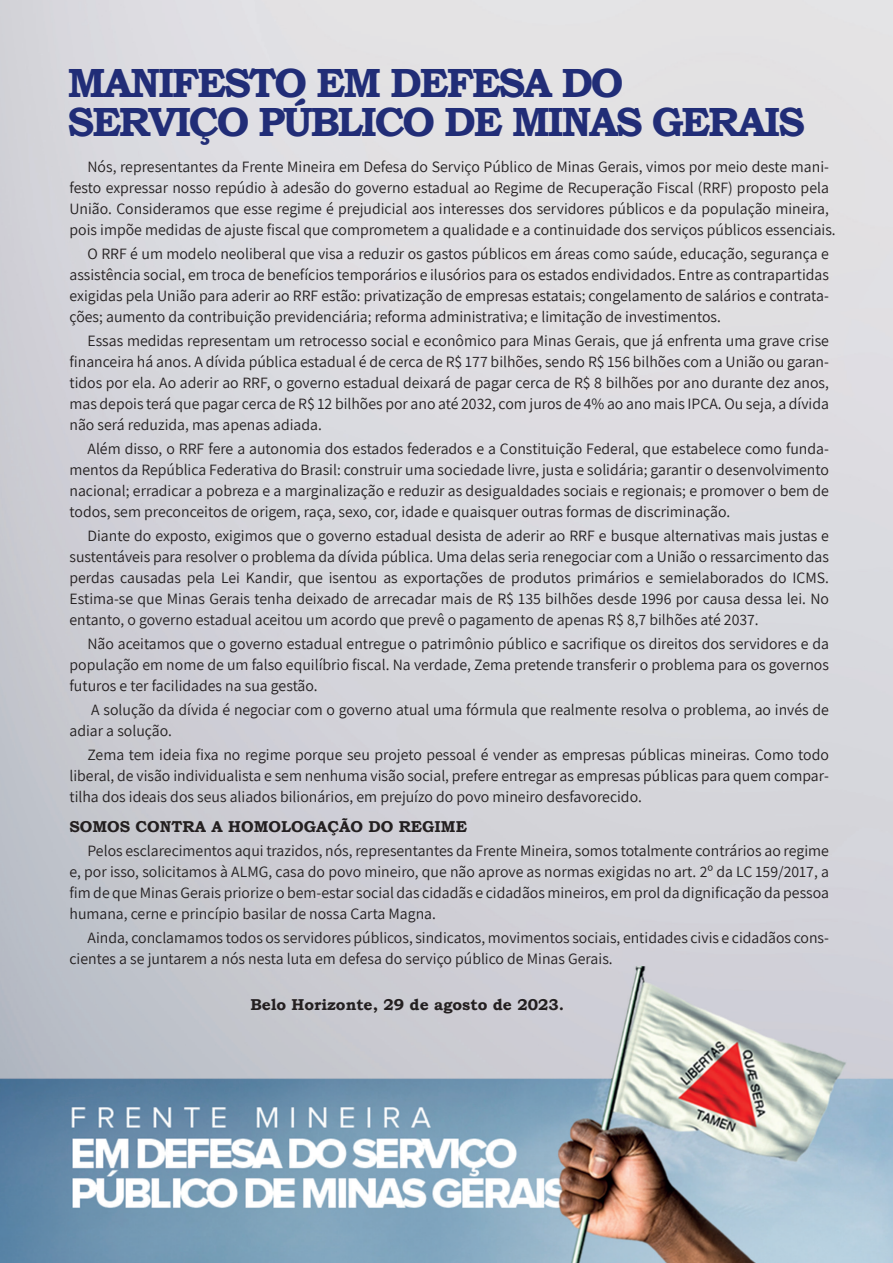
<style>
.page{position:relative;width:893px;height:1263px;background:#fff}
.page>*{position:absolute;margin:0;border:0;box-sizing:border-box;transform-origin:0 0}
.t1{font:700 40.8px/39.3px "Bookman Old Style";letter-spacing:-.06em;color:#212d77}
.t2{font:15.75px/21px "Assistant";color:#231f20;text-align:justify}
.t3{font:700 15.75px "Bookman Old Style";color:#231f20}
</style>
<div class="page">
<img style="left:0;top:0;width:893px;height:1263px">
<h1 class="t1" style="left:68px;top:63px;width:739px">MANIFESTO EM DEFESA DO<br>SERVIÇO PÚBLICO DE MINAS GERAIS</h1>
<p class="t2" style="left:69px;top:156px;width:768px;text-align:left;text-indent:18px">Nós, representantes da Frente Mineira em Defesa do Serviço Público de Minas Gerais, vimos por meio deste mani&shy;festo expressar nosso repúdio à adesão do governo estadual ao Regime de Recuperação Fiscal (RRF) proposto pela União. Consideramos que esse regime é prejudicial aos interesses dos servidores públicos e da população mineira, pois impõe medidas de ajuste fiscal que comprometem a qualidade e a continuidade dos serviços públicos essenciais.</p>
<p class="t2" style="left:69px;top:243px;width:761px;text-indent:18px">O RRF é um modelo neoliberal que visa a reduzir os gastos públicos em áreas como saúde, educação, segurança e assistência social, em troca de benefícios temporários e ilusórios para os estados endividados. Entre as contrapartidas exigidas pela União para aderir ao RRF estão: privatização de empresas estatais; congelamento de salários e contrata&shy;ções; aumento da contribuição previdenciária; reforma administrativa; e limitação de investimentos.</p>
<p class="t2" style="left:69px;top:330px;width:761px;text-indent:18px">Essas medidas representam um retrocesso social e econômico para Minas Gerais, que já enfrenta uma grave crise financeira há anos. A dívida pública estadual é de cerca de R$ 177 bilhões, sendo R$ 156 bilhões com a União ou garan&shy;tidos por ela. Ao aderir ao RRF, o governo estadual deixará de pagar cerca de R$ 8 bilhões por ano durante dez anos, mas depois terá que pagar cerca de R$ 12 bilhões por ano até 2032, com juros de 4% ao ano mais IPCA. Ou seja, a dívida não será reduzida, mas apenas adiada.</p>
<p class="t2" style="left:69px;top:438px;width:761px;text-indent:18px">Além disso, o RRF fere a autonomia dos estados federados e a Constituição Federal, que estabelece como funda&shy;mentos da República Federativa do Brasil: construir uma sociedade livre, justa e solidária; garantir o desenvolvimento nacional; erradicar a pobreza e a marginalização e reduzir as desigualdades sociais e regionais; e promover o bem de todos, sem preconceitos de origem, raça, sexo, cor, idade e quaisquer outras formas de discriminação.</p>
<p class="t2" style="left:69px;top:524px;width:761px;text-indent:18px">Diante do exposto, exigimos que o governo estadual desista de aderir ao RRF e busque alternativas mais justas e sustentáveis para resolver o problema da dívida pública. Uma delas seria renegociar com a União o ressarcimento das perdas causadas pela Lei Kandir, que isentou as exportações de produtos primários e semielaborados do ICMS.<br>Estima-se que Minas Gerais tenha deixado de arrecadar mais de R$ 135 bilhões desde 1996 por causa dessa lei. No entanto, o governo estadual aceitou um acordo que prevê o pagamento de apenas R$ 8,7 bilhões até 2037.</p>
<p class="t2" style="left:69px;top:632px;width:761px;text-indent:18px">Não aceitamos que o governo estadual entregue o patrimônio público e sacrifique os direitos dos servidores e da população em nome de um falso equilíbrio fiscal. Na verdade, Zema pretende transferir o problema para os governos futuros e ter facilidades na sua gestão.</p>
<p class="t2" style="left:69px;top:698px;width:761px;text-indent:22px">A solução da dívida é negociar com o governo atual uma fórmula que realmente resolva o problema, ao invés de adiar a solução.</p>
<p class="t2" style="left:69px;top:743px;width:761px;text-indent:18px">Zema tem ideia fixa no regime porque seu projeto pessoal é vender as empresas públicas mineiras. Como todo liberal, de visão individualista e sem nenhuma visão social, prefere entregar as empresas públicas para quem compar&shy;tilha dos ideais dos seus aliados bilionários, em prejuízo do povo mineiro desfavorecido.</p>
<p class="t3" style="left:69px;top:815px;width:399px">SOMOS CONTRA A HOMOLOGAÇÃO DO REGIME</p>
<p class="t2" style="left:69px;top:839px;width:761px;text-indent:18px">Pelos esclarecimentos aqui trazidos, nós, representantes da Frente Mineira, somos totalmente contrários ao regime e, por isso, solicitamos à ALMG, casa do povo mineiro, que não aprove as normas exigidas no art. 2º da LC 159/2017, a fim de que Minas Gerais priorize o bem-estar social das cidadãs e cidadãos mineiros, em prol da dignificação da pessoa humana, cerne e princípio basilar de nossa Carta Magna.</p>
<p class="t2" style="left:69px;top:926px;width:761px;text-indent:18px">Ainda, conclamamos todos os servidores públicos, sindicatos, movimentos sociais, entidades civis e cidadãos cons&shy;cientes a se juntarem a nós nesta luta em defesa do serviço público de Minas Gerais.</p>
<p class="t3" style="left:251px;top:993px;width:315px">Belo Horizonte, 29 de agosto de 2023.</p>
</div>
